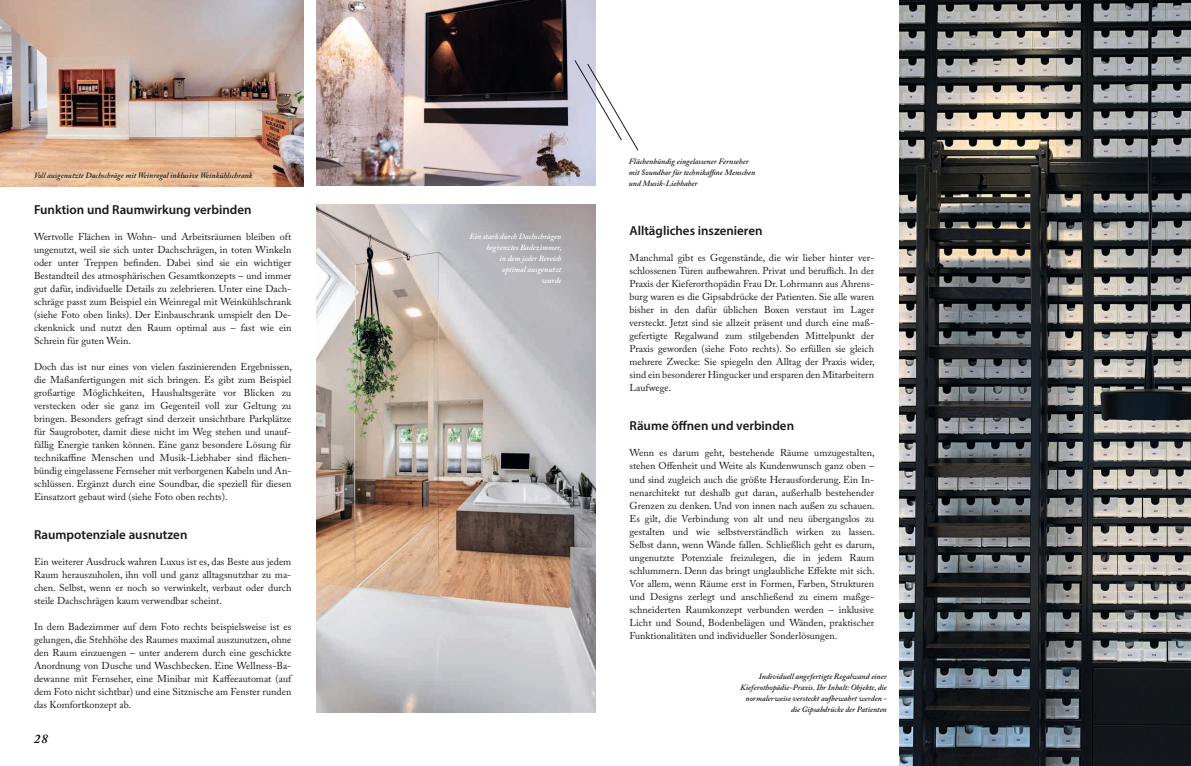
<style>
.page{position:relative;width:1191px;height:766px;background:#fff}
.page>*{position:absolute;margin:0;border:0;box-sizing:border-box;transform-origin:0 0}
.t1{font:600 13px "Myriad Pro";color:#171818}
.t2{font:italic 700 13px "Adobe Caslon Pro";color:#171818}
.t3{font:10px/13px "Adobe Caslon Pro";color:#171818;text-align:justify}
.t4{font:italic 600 8px/11px "Adobe Caslon Pro";color:#171818}
.t5{font:italic 600 8px/11px "Adobe Caslon Pro";color:#fff;text-align:right}
</style>
<div class="page">
<img style="left:0;top:0;width:303px;height:186px">
<img style="left:317px;top:0;width:278px;height:186px">
<img style="left:317px;top:204px;width:278px;height:507px">
<img style="left:899px;top:0;width:292px;height:765px">
<svg style="left:574px;top:60px;width:64px;height:91px"></svg>
<p class="t4" style="left:34px;top:169px;width:220px">Voll ausgenutzte Dachschräge mit Weinregal inklusive Weinkühlschrank</p>
<h1 class="t1" style="left:34px;top:201px;width:219px">Funktion und Raumwirkung verbinden</h1>
<p class="t3" style="left:34px;top:230px;width:259px">Wertvolle Flächen in Wohn- und Arbeitsräumen bleiben oft ungenutzt, weil sie sich unter Dachschrägen, in toten Winkeln oder unter Treppen befinden. Dabei sind sie ein wichtiger Bestandteil des atmosphärischen Gesamtkonzepts – und immer gut dafür, individuelle Details zu zelebrieren. Unter eine Dach&shy;schräge passt zum Beispiel ein Weinregal mit Weinkühlschrank (siehe Foto oben links). Der Einbauschrank umspielt den De&shy;ckenknick und nutzt den Raum optimal aus – fast wie ein Schrein für guten Wein.</p>
<p class="t3" style="left:34px;top:360px;width:259px">Doch das ist nur eines von vielen faszinierenden Ergebnissen, die Maßanfertigungen mit sich bringen. Es gibt zum Beispiel großartige Möglichkeiten, Haushaltsgeräte vor Blicken zu verstecken oder sie ganz im Gegenteil voll zur Geltung zu bringen. Besonders gefragt sind derzeit unsichtbare Parkplätze für Saugroboter, damit diese nicht im Weg stehen und unauf&shy;fällig Energie tanken können. Eine ganz besondere Lösung für technikaffine Menschen und Musik-Liebhaber sind flächen&shy;bündig eingelassene Fernseher mit verborgenen Kabeln und An&shy;schlüssen. Ergänzt durch eine Soundbar, die speziell für diesen Einsatzort gebaut wird (siehe Foto oben rechts).</p>
<h1 class="t1" style="left:34px;top:526px;width:155px">Raumpotenziale ausnutzen</h1>
<p class="t3" style="left:34px;top:555px;width:259px">Ein weiterer Ausdruck wahren Luxus ist es, das Beste aus jedem Raum herauszuholen, ihn voll und ganz alltagsnutzbar zu ma&shy;chen. Selbst, wenn er noch so verwinkelt, verbaut oder durch steile Dachschrägen kaum verwendbar scheint.</p>
<p class="t3" style="left:34px;top:620px;width:259px">In dem Badezimmer auf dem Foto rechts beispielsweise ist es gelungen, die Stehhöhe des Raumes maximal auszunutzen, ohne den Raum einzuengen – unter anderem durch eine geschickte Anordnung von Dusche und Waschbecken. Eine Wellness-Ba&shy;dewanne mit Fernseher, eine Minibar mit Kaffeeautomat (auf dem Foto nicht sichtbar) und eine Sitznische am Fenster runden das Komfortkonzept ab.</p>
<h1 class="t2" style="left:34px;top:730px;width:16px">28</h1>
<p class="t5" style="left:469px;top:231px;width:94px">Ein stark durch Dachschrägen begrenztes Badezimmer,<br>in dem jeder Bereich<br>optimal ausgenutzt<br>wurde</p>
<p class="t4" style="left:629px;top:156px;width:128px">Flächenbündig eingelassener Fernseher mit Soundbar für technikaffine Menschen und Musik-Liebhaber</p>
<h1 class="t1" style="left:629px;top:222px;width:135px">Alltägliches inszenieren</h1>
<p class="t3" style="left:629px;top:251px;width:247px">Manchmal gibt es Gegenstände, die wir lieber hinter ver&shy;schlossenen Türen aufbewahren. Privat und beruflich. In der Praxis der Kieferorthopädin Frau Dr. Lohrmann aus Ahrens&shy;burg waren es die Gipsabdrücke der Patienten. Sie alle waren bisher in den dafür üblichen Boxen verstaut im Lager versteckt. Jetzt sind sie allzeit präsent und durch eine maß&shy;gefertigte Regalwand zum stilgebenden Mittelpunkt der Praxis geworden (siehe Foto rechts). So erfüllen sie gleich mehrere Zwecke: Sie spiegeln den Alltag der Praxis wider, sind ein besonderer Hingucker und ersparen den Mitarbeitern Laufwege.</p>
<h1 class="t1" style="left:629px;top:417px;width:166px">Räume öffnen und verbinden</h1>
<p class="t3" style="left:629px;top:446px;width:247px">Wenn es darum geht, bestehende Räume umzugestalten, stehen Offenheit und Weite als Kundenwunsch ganz oben – und sind zugleich auch die größte Herausforderung. Ein In&shy;nenarchitekt tut deshalb gut daran, außerhalb bestehender Grenzen zu denken. Und von innen nach außen zu schauen.<br>Es gilt, die Verbindung von alt und neu übergangslos zu gestalten und wie selbstverständlich wirken zu lassen.<br>Selbst dann, wenn Wände fallen. Schließlich geht es darum, ungenutzte Potenziale freizulegen, die in jedem Raum schlummern. Denn das bringt unglaubliche Effekte mit sich.<br>Vor allem, wenn Räume erst in Formen, Farben, Strukturen und Designs zerlegt und anschließend zu einem maßge&shy;schneiderten Raumkonzept verbunden werden – inklusive Licht und Sound, Bodenbelägen und Wänden, praktischer Funktionalitäten und individueller Sonderlösungen.</p>
<p class="t4" style="left:740px;top:670px;width:148px;text-align:right">Individuell angefertigte Regalwand einer Kieferothopädie-Praxis. Ihr Inhalt: Objekte, die normalerweise versteckt aufbewahrt werden - die Gipsabdrücke der Patienten</p>
</div>
